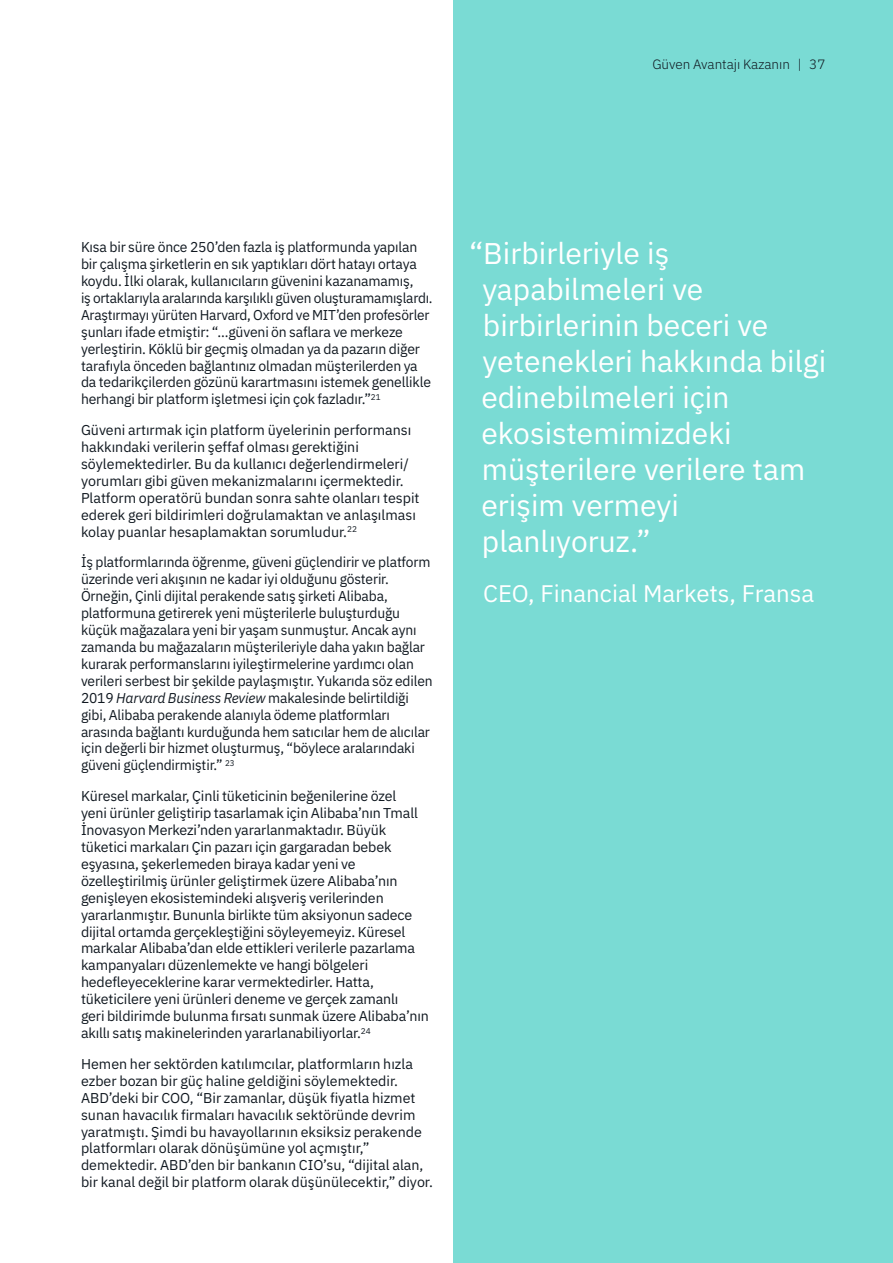
<style>
.page{position:relative;width:893px;height:1263px;background:#fff}
.page>*{position:absolute;margin:0;border:0;box-sizing:border-box;transform-origin:0 0}
.t1{font:30px/36px "IBM Plex Sans";color:#fff}
.t2{font:24px "IBM Plex Sans";color:#fff}
.t3{font:14.25px/17px "IBM Plex Sans";letter-spacing:-.01em;color:#101820}
.t4{font:300 13.5px "IBM Plex Sans";color:#101820}
.s1{font-style:italic}
</style>
<div class="page">
<div style="left:453px;top:0;width:440px;height:1263px;background:#7adbd4"></div>
<p class="t4" style="left:652px;top:54px;width:175px">Güven Avantajı Kazanın | 37</p>
<p class="t3" style="left:81px;top:237px;width:353px">Kısa bir süre önce 250’den fazla iş platformunda yapılan bir çalışma şirketlerin en sık yaptıkları dört hatayı ortaya koydu. İlki olarak, kullanıcıların güvenini kazanamamış,<br>iş ortaklarıyla aralarında karşılıklı güven oluşturamamışlardı.<br>Araştırmayı yürüten Harvard, Oxford ve MIT’den profesörler şunları ifade etmiştir: “...güveni ön saflara ve merkeze yerleştirin. Köklü bir geçmiş olmadan ya da pazarın diğer tarafıyla önceden bağlantınız olmadan müşterilerden ya da tedarikçilerden gözünü karartmasını istemek genellikle herhangi bir platform işletmesi için çok fazladır.”<sup>21</sup></p>
<p class="t3" style="left:81px;top:420px;width:340px">Güveni artırmak için platform üyelerinin performansı hakkındaki verilerin şeffaf olması gerektiğini söylemektedirler. Bu da kullanıcı değerlendirmeleri/ yorumları gibi güven mekanizmalarını içermektedir.<br>Platform operatörü bundan sonra sahte olanları tespit ederek geri bildirimleri doğrulamaktan ve anlaşılması kolay puanlar hesaplamaktan sorumludur.<sup>22</sup></p>
<p class="t3" style="left:81px;top:552px;width:353px">İş platformlarında öğrenme, güveni güçlendirir ve platform üzerinde veri akışının ne kadar iyi olduğunu gösterir.<br>Örneğin, Çinli dijital perakende satış şirketi Alibaba, platformuna getirerek yeni müşterilerle buluşturduğu küçük mağazalara yeni bir yaşam sunmuştur. Ancak aynı zamanda bu mağazaların müşterileriyle daha yakın bağlar kurarak performanslarını iyileştirmelerine yardımcı olan verileri serbest bir şekilde paylaşmıştır. Yukarıda söz edilen 2019 <span class="s1">Harvard Business Review</span> makalesinde belirtildiği gibi, Alibaba perakende alanıyla ödeme platformları arasında bağlantı kurduğunda hem satıcılar hem de alıcılar için değerli bir hizmet oluşturmuş, “böylece aralarındaki güveni güçlendirmiştir.” <sup>23</sup></p>
<p class="t3" style="left:81px;top:786px;width:349px">Küresel markalar, Çinli tüketicinin beğenilerine özel<br>yeni ürünler geliştirip tasarlamak için Alibaba’nın Tmall İnovasyon Merkezi’nden yararlanmaktadır. Büyük tüketici markaları Çin pazarı için gargaradan bebek eşyasına, şekerlemeden biraya kadar yeni ve özelleştirilmiş ürünler geliştirmek üzere Alibaba’nın genişleyen ekosistemindeki alışveriş verilerinden yararlanmıştır. Bununla birlikte tüm aksiyonun sadece dijital ortamda gerçekleştiğini söyleyemeyiz. Küresel markalar Alibaba’dan elde ettikleri verilerle pazarlama kampanyaları düzenlemekte ve hangi bölgeleri hedefleyeceklerine karar vermektedirler. Hatta, tüketicilere yeni ürünleri deneme ve gerçek zamanlı<br>geri bildirimde bulunma fırsatı sunmak üzere Alibaba’nın akıllı satış makinelerinden yararlanabiliyorlar.<sup>24</sup></p>
<p class="t3" style="left:81px;top:1054px;width:353px">Hemen her sektörden katılımcılar, platformların hızla ezber bozan bir güç haline geldiğini söylemektedir.<br>ABD’deki bir COO, “Bir zamanlar, düşük fiyatla hizmet sunan havacılık firmaları havacılık sektöründe devrim yaratmıştı. Şimdi bu havayollarının eksiksiz perakende platformları olarak dönüşümüne yol açmıştır,” demektedir. ABD’den bir bankanın CIO’su, “dijital alan, bir kanal değil bir platform olarak düşünülecektir,” diyor.</p>
<h1 class="t1" style="left:481px;top:233px;width:346px;text-indent:-12px">“Birbirleriyle iş yapabilmeleri ve birbirlerinin beceri ve yetenekleri hakkında bilgi edinebilmeleri için ekosistemimizdeki müşterilere verilere tam erişim vermeyi planlıyoruz.”</h1>
<h2 class="t2" style="left:483px;top:575px;width:333px">CEO, Financial Markets, Fransa</h2>
</div>
